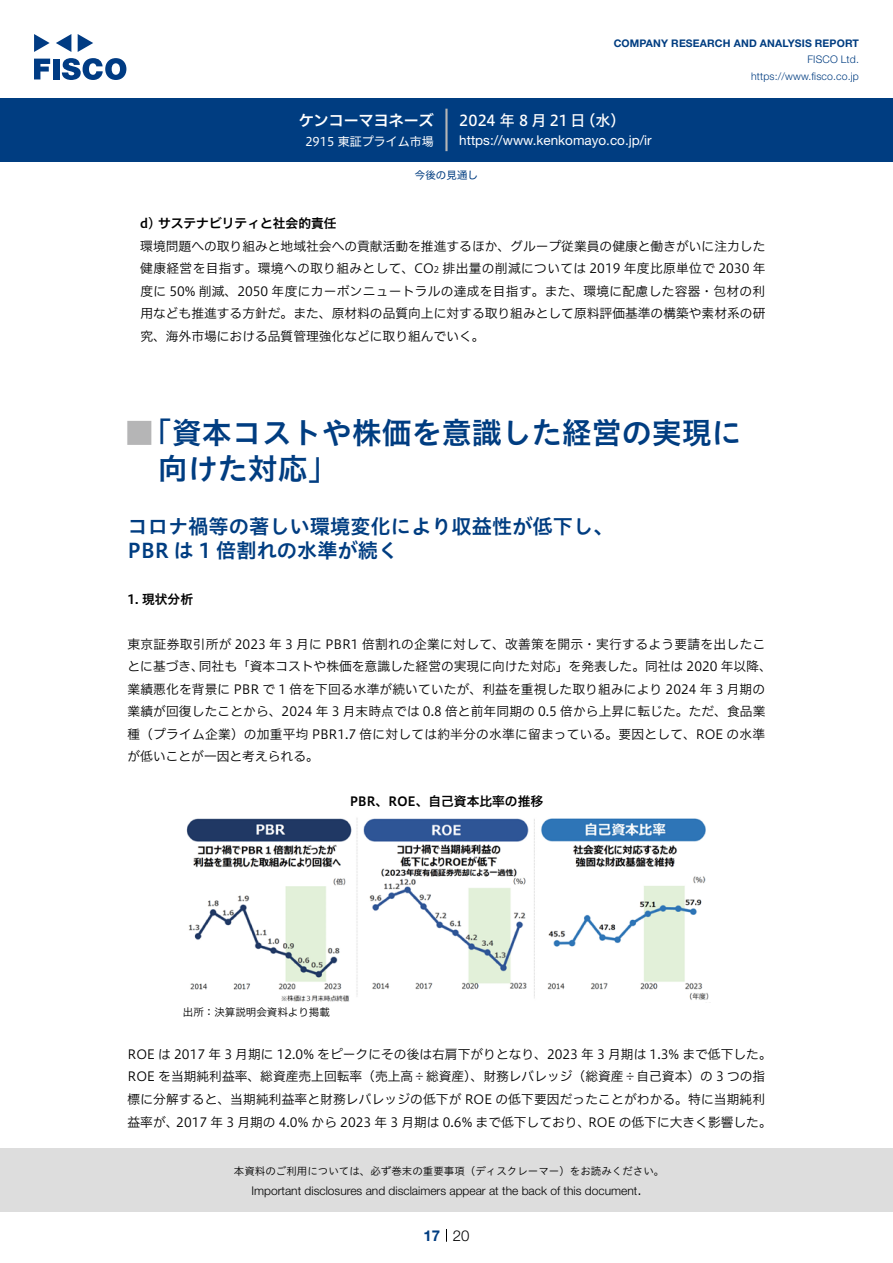
<style>
.page{position:relative;width:893px;height:1263px;background:#fff}
.page>*{position:absolute;margin:0;border:0;box-sizing:border-box;transform-origin:0 0}
.t1{font:30px "Hiragino UD Sans Std N W6";color:#003d81}
.t2{font:24px "Hiragino UD Sans Std N W6";color:#b5b5b6}
.t3{font:20.25px/24px "Hiragino UD Sans Std W6";color:#003d81}
.t4{font:15px "Hiragino UD Sans F Std N W5";letter-spacing:.175em;color:#fff}
.t5{font:15px "Hiragino UD Sans F Std N W6";color:#fff}
.t6{font:300 15px "Helvetica Neue LT Std";color:#000}
.t7{font:700 15px "Helvetica Neue LT Std";color:#003d81}
.t8{font:13.5px "Helvetica Neue LT Std";color:#fff}
.t9{font:12.75px/22.5px "Hiragino UD Sans F Std N W3";color:#000}
.t10{font:12.75px "Hiragino UD Sans F Std N W6";color:#000}
.t11{font:300 12px "Helvetica Neue LT Std";color:#000}
.t12{font:12px "Hiragino UD Sans F Std N W4";color:#fff}
.t13{font:10.5px "Hiragino UD Sans Std W3";color:#000}
.t14{font:700 10.5px "Helvetica Neue LT Std";letter-spacing:.015em;color:#003d81}
.t15{font:300 10.5px/16.5px "Helvetica Neue LT Std";letter-spacing:.015em;color:#003d81;text-align:right}
.t16{font:10.5px "Hiragino UD Sans F Std N W3";color:#000}
.t17{font:10.5px "Hiragino UD Sans F Std N W4";color:#003d81}
.t18{font:8.85px "Hiragino UD Sans F Std N W3";color:#000}
.s1{font-size:30px;color:#003d81}
</style>
<div class="page">
<div style="left:0;top:1148px;width:893px;height:64px;background:#ddd"></div>
<svg style="left:34px;top:59px;width:16px;height:20px"></svg>
<div style="left:53px;top:59px;width:6px;height:20px;background:#003b83"></div>
<svg style="left:62px;top:58px;width:64px;height:22px"></svg>
<svg style="left:34px;top:34px;width:16px;height:18px"></svg>
<svg style="left:78px;top:34px;width:15px;height:18px"></svg>
<svg style="left:56px;top:34px;width:15px;height:18px"></svg>
<div style="left:0;top:98px;width:893px;height:64px;background:#003d81"></div>
<hr style="left:445px;top:109px;width:3px;height:42px;background:#b5b5b6">
<svg style="left:446px;top:1229px;width:1px;height:13px"></svg>
<img style="left:186px;top:818px;width:523px;height:184px">
<p class="t5" style="left:299px;top:109px;width:136px">ケンコーマヨネーズ</p>
<p class="t12" style="left:305px;top:132px;width:130px">2915 東証プライム市場</p>
<p class="t14" style="left:614px;top:37px;width:247px">COMPANY RESEARCH AND ANALYSIS REPORT</p>
<p class="t15" style="left:751px;top:51px;width:109px">FISCO Ltd. https://www.fisco.co j p.</p>
<p class="t4" style="left:581px;top:109px;width:46px">（水(</p>
<p class="t4" style="left:459px;top:109px;width:128px">2024年8月21日</p>
<p class="t8" style="left:459px;top:132px;width:194px">https://www.kenkomayo. c o j p. i r/</p>
<p class="t17" style="left:415px;top:167px;width:64px">今後の見通し</p>
<p class="t10" style="left:140px;top:214px;width:198px">d) サステナビリティと社会的責任</p>
<p class="t9" style="left:140px;top:234px;width:627px;text-align:right">環境問題への取り組みと地域社会への貢献活動を推進するほか、グループ従業員の健康と働きがいに注力した排出量の削減については 2019 年度比原単位で 2030 年</p>
<p class="t9" style="left:140px;top:256px;width:627px">健康経営を目指す。環境への取り組みとして、CO<br>度に 50% 削減、2050 年度にカーボンニュートラルの達成を目指す。また、環境に配慮した容器・包材の利用なども推進する方針だ。また、原材料の品質向上に対する取り組みとして原料評価基準の構築や素材系の研究、海外市場における品質管理強化などに取り組んでいく。</p>
<p class="t18" style="left:434px;top:263px;width:7px">2</p>
<h2 class="t2" style="left:128px;top:414px;width:46px">█<span class="s1">「</span></h2>
<h1 class="t1" style="left:158px;top:446px;width:181px">向けた対応「</h1>
<h3 class="t3" style="left:128px;top:513px;width:487px">コロナ禍等の著しい環境変化により収益性が低下し、<br>PBR は 1 倍割れの水準が続く</h3>
<p class="t10" style="left:128px;top:589px;width:67px">1. 現状分析</p>
<p class="t9" style="left:199px;top:632px;width:574px;text-indent:-71px">東京証券取引所が 2023 年 3 月に PBR1 倍割れの企業に対して、改善策を開示・実行するよう要請を出したこ同社も「資本コストや株価を意識した経営の実現に向けた対応」を発表した。同社は 2020 年以降、</p>
<h1 class="t1" style="left:172px;top:410px;width:571px">資本コストや株価を意識した経営の実現に</h1>
<p class="t9" style="left:128px;top:654px;width:639px">とに基づき、<br>業績悪化を背景に PBR で 1 倍を下回る水準が続いていたが、利益を重視した取り組みにより 2024 年 3 月期の業績が回復したことから、2024 年 3 月末時点では 0.8 倍と前年同期の 0.5 倍から上昇に転じた。ただ、食品業種（プライム企業）の加重平均 PBR1.7 倍に対しては約半分の水準に留まっている。要因として、ROE の水準が低いことが一因と考えられる。</p>
<p class="t10" style="left:350px;top:792px;width:195px">PBR、ROE、自己資本比率の推移</p>
<p class="t16" style="left:183px;top:1004px;width:148px">出所：決算説明会資料より掲載</p>
<p class="t9" style="left:128px;top:1042px;width:646px">ROE は 2017 年 3 月期に 12.0% をピークにその後は右肩下がりとなり、2023 年 3 月期は 1.3% まで低下した。</p>
<p class="t9" style="left:128px;top:1065px;width:639px">ROE を当期純利益率、総資産売上回転率（売上高÷総資産）、財務レバレッジ（総資産÷自己資本）の 3 つの指</p>
<p class="t9" style="left:128px;top:1087px;width:639px">標に分解すると、当期純利益率と財務レバレッジの低下が ROE の低下要因だったことがわかる。特に当期純利</p>
<p class="t9" style="left:588px;top:1110px;width:185px">ROE の低下に大きく影響した。</p>
<p class="t9" style="left:128px;top:1110px;width:52px">益率が、</p>
<p class="t9" style="left:176px;top:1110px;width:416px">2017 年 3 月期の 4.0% から 2023 年 3 月期は 0.6% まで低下しており、</p>
<p class="t13" style="left:234px;top:1163px;width:432px">本資料のご利用については、必ず巻末の重要事項（ディスクレーマー）をお読みください。</p>
<p class="t6" style="left:637px;top:1180px;width:6px">.</p>
<p class="t11" style="left:251px;top:1183px;width:387px">Important disclosures and disclaimers appear at the back of this document</p>
<p class="t7" style="left:423px;top:1226px;width:18px">17</p>
<p class="t6" style="left:453px;top:1226px;width:18px">20</p>
</div>
